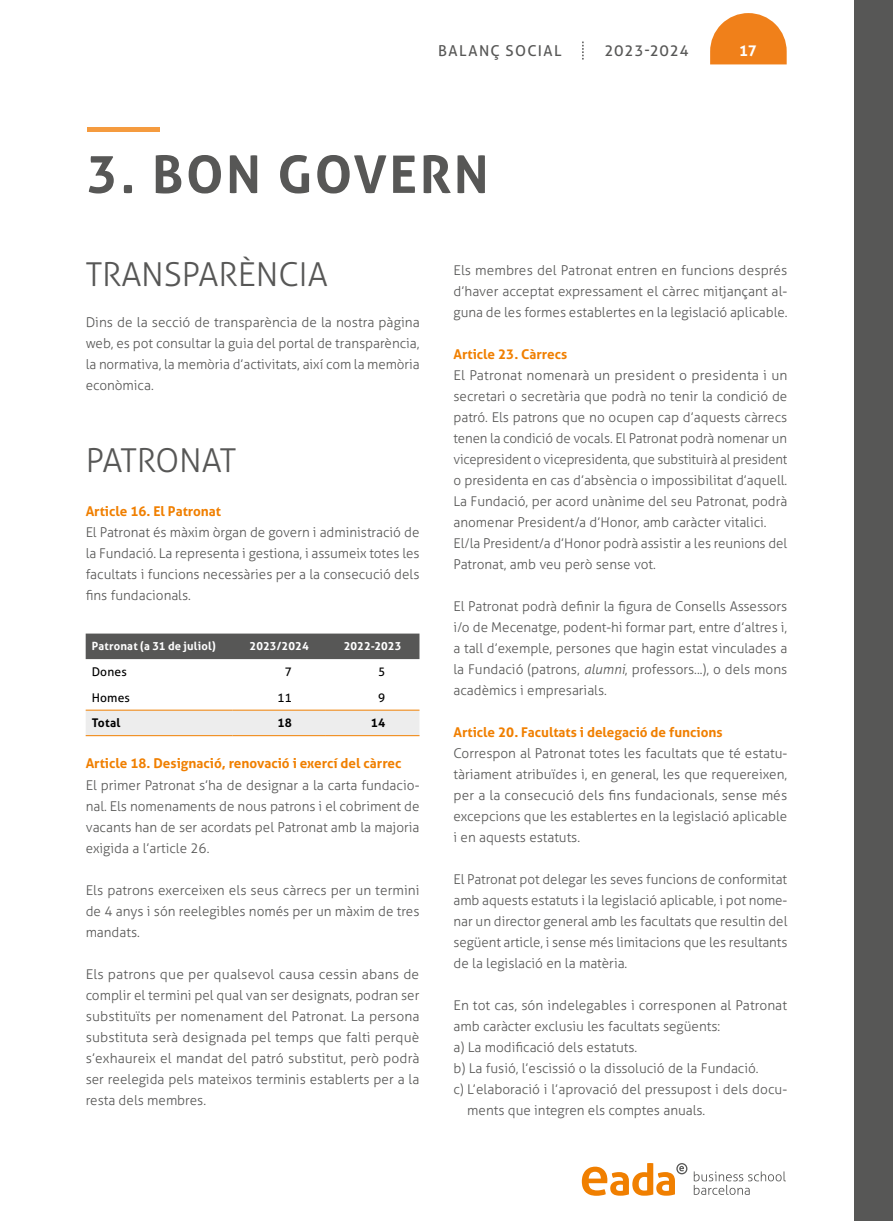
<style>
.page{position:relative;width:893px;height:1221px;background:#fff}
.page>*{position:absolute;margin:0;border:0;box-sizing:border-box;transform-origin:0 0}
.t1{font:700 51.9px "Aller";letter-spacing:.05em;color:#575756}
.t2{font:300 33px "Aller";color:#575756}
.t3{font:300 33px "Aller";letter-spacing:-.02em;color:#575756}
.t4{font:15px "Aller";letter-spacing:.085em;color:#575756}
.t5{font:700 15px "Aller";color:#fff}
.t6{font:300 13.5px/21px "Aller";color:#575756;text-align:justify}
.t7{font:700 13.5px "Aller";color:#f07f00}
.t8{font:12px "Aller";letter-spacing:.015em;color:#000}
.t9{font:700 12px "Aller";letter-spacing:.015em;color:#000}
.t10{font:700 11.25px "Aller";letter-spacing:.015em;color:#fff}
.s1{font-style:italic}
</style>
<div class="page">
<div style="left:855px;top:0;width:38px;height:1220px;background:#575756"></div>
<svg style="left:583px;top:42px;width:1px;height:18px"></svg>
<svg style="left:710px;top:13px;width:77px;height:51px"></svg>
<svg style="left:582px;top:1163px;width:105px;height:32px"></svg>
<svg style="left:694px;top:1171px;width:92px;height:23px"></svg>
<div style="left:87px;top:127px;width:72px;height:5px;background:#f59b3f"></div>
<div style="left:86px;top:633px;width:333px;height:26px;background:#575756"></div>
<div style="left:86px;top:711px;width:333px;height:24px;background:#ededed"></div>
<hr style="left:86px;top:710px;width:146px;height:1px;background:#f07f00">
<hr style="left:86px;top:735px;width:146px;height:1px;background:#f07f00">
<hr style="left:232px;top:710px;width:94px;height:1px;background:#f07f00">
<hr style="left:326px;top:710px;width:93px;height:1px;background:#f07f00">
<hr style="left:232px;top:735px;width:94px;height:1px;background:#f07f00">
<hr style="left:326px;top:735px;width:93px;height:1px;background:#f07f00">
<p class="t4" style="left:438px;top:41px;width:125px">BALANÇ SOCIAL</p>
<p class="t4" style="left:604px;top:41px;width:86px">2023-2024</p>
<p class="t5" style="left:740px;top:41px;width:19px">17</p>
<h1 class="t1" style="left:87px;top:141px;width:403px">3. BON GOVERN</h1>
<h2 class="t2" style="left:86px;top:253px;width:243px">TRANSPARÈNCIA</h2>
<p class="t6" style="left:86px;top:312px;width:336px">Dins de la secció de transparència de la nostra pàgina web, es pot consultar la guia del portal de transparència, la normativa, la memòria d’activitats, així com la memòria econòmica.</p>
<h2 class="t3" style="left:86px;top:439px;width:152px">PATRONAT</h2>
<p class="t7" style="left:86px;top:503px;width:137px">Article 16. El Patronat</p>
<p class="t6" style="left:86px;top:522px;width:335px">El Patronat és màxim òrgan de govern i administració de la Fundació. La representa i gestiona, i assumeix totes les facultats i funcions necessàries per a la consecució dels fins fundacionals.</p>
<p class="t10" style="left:92px;top:639px;width:126px">Patronat (a 31 de juliol)</p>
<p class="t10" style="left:250px;top:639px;width:61px">2023/2024</p>
<p class="t10" style="left:344px;top:639px;width:59px">2022-2023</p>
<p class="t8" style="left:92px;top:664px;width:37px">Dones</p>
<p class="t8" style="left:285px;top:664px;width:9px">7</p>
<p class="t8" style="left:378px;top:664px;width:9px">5</p>
<p class="t8" style="left:92px;top:690px;width:40px">Homes</p>
<p class="t8" style="left:278px;top:690px;width:16px">11</p>
<p class="t8" style="left:378px;top:690px;width:9px">9</p>
<p class="t9" style="left:92px;top:715px;width:30px">Total</p>
<p class="t9" style="left:277px;top:715px;width:16px">18</p>
<p class="t9" style="left:371px;top:715px;width:16px">14</p>
<p class="t7" style="left:86px;top:755px;width:317px">Article 18. Designació, renovació i exercí del càrrec</p>
<p class="t6" style="left:86px;top:774px;width:335px">El primer Patronat s’ha de designar a la carta fundacio&shy;nal. Els nomenaments de nous patrons i el cobriment de vacants han de ser acordats pel Patronat amb la majoria exigida a l’article 26.</p>
<p class="t6" style="left:86px;top:879px;width:335px">Els patrons exerceixen els seus càrrecs per un termini de 4 anys i són reelegibles només per un màxim de tres mandats.</p>
<p class="t6" style="left:86px;top:963px;width:335px">Els patrons que per qualsevol causa cessin abans de complir el termini pel qual van ser designats, podran ser substituïts per nomenament del Patronat. La persona substituta serà designada pel temps que falti perquè s’exhaureix el mandat del patró substitut, però podrà ser reelegida pels mateixos terminis establerts per a la resta dels membres.</p>
<p class="t6" style="left:453px;top:259px;width:336px">Els membres del Patronat entren en funcions després d’haver acceptat expressament el càrrec mitjançant al&shy;guna de les formes establertes en la legislació aplicable.</p>
<p class="t7" style="left:453px;top:345px;width:115px">Article 23. Càrrecs</p>
<p class="t6" style="left:453px;top:364px;width:335px;text-align:left">El Patronat nomenarà un president o presidenta i un secretari o secretària que podrà no tenir la condició de patró. Els patrons que no ocupen cap d’aquests càrrecs tenen la condició de vocals. El Patronat podrà nomenar un vicepresident o vicepresidenta, que substituirà al president o presidenta en cas d’absència o impossibilitat d’aquell.<br>La Fundació, per acord unànime del seu Patronat, podrà anomenar President/a d’Honor, amb caràcter vitalici.<br>El/la President/a d’Honor podrà assistir a les reunions del Patronat, amb veu però sense vot.</p>
<p class="t6" style="left:453px;top:595px;width:335px">El Patronat podrà definir la figura de Consells Assessors i/o de Mecenatge, podent-hi formar part, entre d’altres i, a tall d’exemple, persones que hagin estat vinculades a la Fundació (patrons, <span class="s1">alumni</span>, professors...), o dels mons acadèmics i empresarials.</p>
<p class="t7" style="left:453px;top:723px;width:271px">Article 20. Facultats i delegació de funcions</p>
<p class="t6" style="left:453px;top:742px;width:335px">Correspon al Patronat totes les facultats que té estatu&shy;tàriament atribuïdes i, en general, les que requereixen, per a la consecució dels fins fundacionals, sense més excepcions que les establertes en la legislació aplicable i en aquests estatuts.</p>
<p class="t6" style="left:453px;top:868px;width:335px">El Patronat pot delegar les seves funcions de conformitat amb aquests estatuts i la legislació aplicable, i pot nome&shy;nar un director general amb les facultats que resultin del següent article, i sense més limitacions que les resultants de la legislació en la matèria.</p>
<p class="t6" style="left:453px;top:994px;width:335px">En tot cas, són indelegables i corresponen al Patronat</p>
<p class="t6" style="left:453px;top:1015px;width:268px">amb caràcter exclusiu les facultats següents:</p>
<p class="t6" style="left:453px;top:1036px;width:185px">a) La modificació dels estatuts.</p>
<p class="t6" style="left:453px;top:1057px;width:306px">b) La fusió, l’escissió o la dissolució de la Fundació.</p>
<p class="t6" style="left:453px;top:1078px;width:335px">c) L’elaboració i l’aprovació del pressupost i dels docu-</p>
<p class="t6" style="left:467px;top:1099px;width:240px">ments que integren els comptes anuals.</p>
</div>
